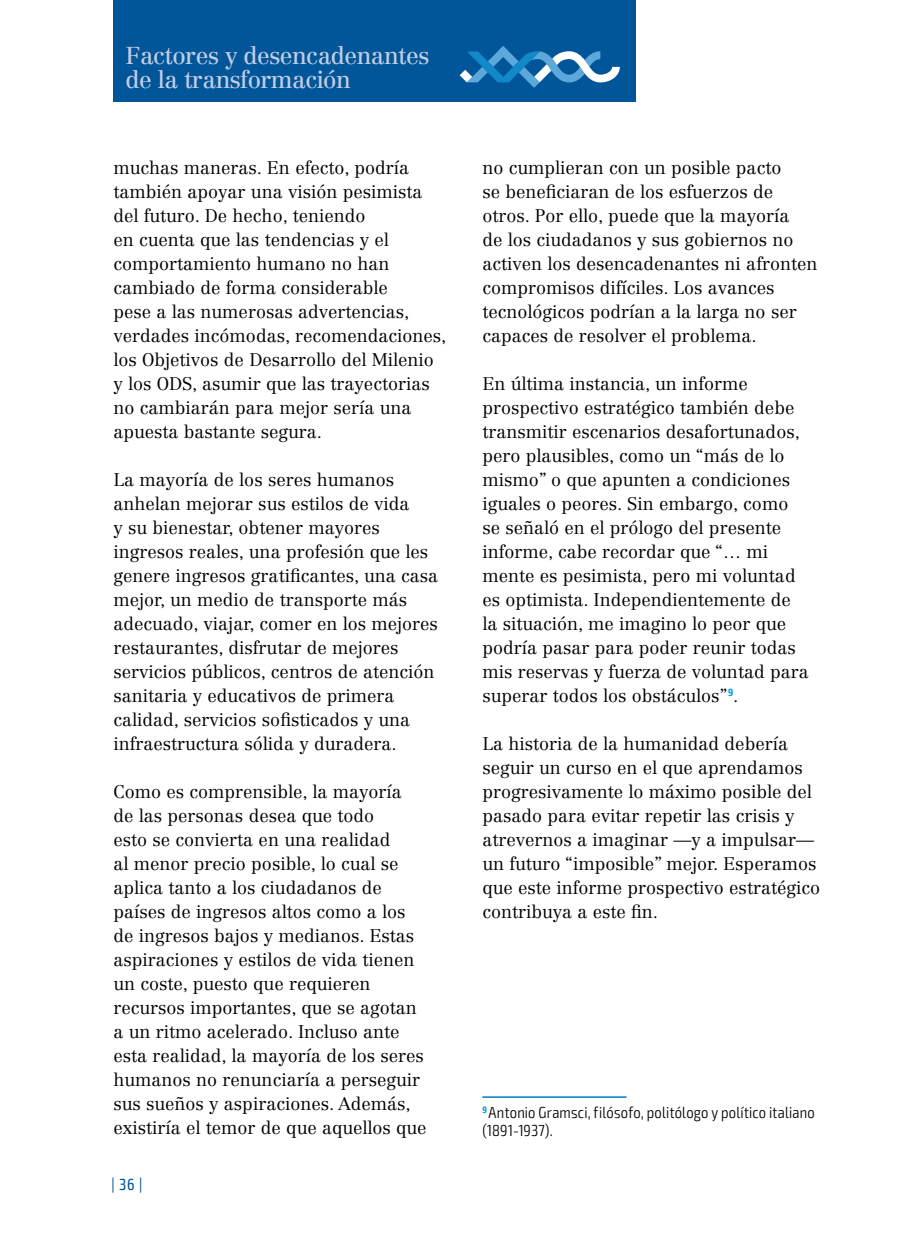
<style>
.page{position:relative;width:908px;height:1248px;background:#fff}
.page>*{position:absolute;margin:0;border:0;box-sizing:border-box;transform-origin:0 0}
.t1{font:24px/24px "Centennial LT Std";letter-spacing:-.025em;color:#c2cde6}
.t2{font:300 18px/24px "Centennial LT Std";color:#000}
.t3{font:300 condensed 16px/18px "Exo 2";letter-spacing:.015em;color:#000}
.t4{font:condensed 16px "Exo 2";color:#005698}
</style>
<div class="page">
<div style="left:113px;top:0;width:523px;height:102px;background:#005698"></div>
<svg style="left:459px;top:46px;width:160px;height:42px"></svg>
<hr style="left:482px;top:1096px;width:144px;height:1px;background:#007bc4">
<h1 class="t1" style="left:125px;top:43px;width:305px">Factores y desencadenantes de la transformación</h1>
<p class="t2" style="left:113px;top:156px;width:334px">muchas maneras. En efecto, podría también apoyar una visión pesimista del futuro. De hecho, teniendo<br>en cuenta que las tendencias y el comportamiento humano no han cambiado de forma considerable<br>pese a las numerosas advertencias, verdades incómodas, recomendaciones, los Objetivos de Desarrollo del Milenio y los ODS, asumir que las trayectorias no cambiarán para mejor sería una apuesta bastante segura.</p>
<p class="t2" style="left:113px;top:468px;width:326px">La mayoría de los seres humanos anhelan mejorar sus estilos de vida<br>y su bienestar, obtener mayores ingresos reales, una profesión que les genere ingresos gratificantes, una casa mejor, un medio de transporte más adecuado, viajar, comer en los mejores restaurantes, disfrutar de mejores servicios públicos, centros de atención sanitaria y educativos de primera calidad, servicios sofisticados y una infraestructura sólida y duradera.</p>
<p class="t2" style="left:113px;top:779px;width:314px">Como es comprensible, la mayoría<br>de las personas desea que todo<br>esto se convierta en una realidad<br>al menor precio posible, lo cual se aplica tanto a los ciudadanos de países de ingresos altos como a los de ingresos bajos y medianos. Estas aspiraciones y estilos de vida tienen un coste, puesto que requieren recursos importantes, que se agotan a un ritmo acelerado. Incluso ante esta realidad, la mayoría de los seres humanos no renunciaría a perseguir sus sueños y aspiraciones. Además, existiría el temor de que aquellos que</p>
<p class="t4" style="left:111px;top:1174px;width:32px">|36|</p>
<p class="t2" style="left:482px;top:155px;width:336px">no cumplieran con un posible pacto<br>se beneficiaran de los esfuerzos de otros. Por ello, puede que la mayoría<br>de los ciudadanos y sus gobiernos no activen los desencadenantes ni afronten compromisos difíciles. Los avances tecnológicos podrían a la larga no ser capaces de resolver el problema.</p>
<p class="t2" style="left:482px;top:371px;width:328px">En última instancia, un informe prospectivo estratégico también debe transmitir escenarios desafortunados, pero plausibles, como un “más de lo mismo” o que apunten a condiciones iguales o peores. Sin embargo, como se señaló en el prólogo del presente informe, cabe recordar que “… mi mente es pesimista, pero mi voluntad es optimista. Independientemente de la situación, me imagino lo peor que podría pasar para poder reunir todas mis reservas y fuerza de voluntad para superar todos los obstáculos”<sup>9</sup>.</p>
<p class="t2" style="left:482px;top:732px;width:339px">La historia de la humanidad debería seguir un curso en el que aprendamos progresivamente lo máximo posible del pasado para evitar repetir las crisis y atrevernos a imaginar —y a impulsar— un futuro “imposible” mejor. Esperamos que este informe prospectivo estratégico contribuya a este fin.</p>
<p class="t3" style="left:482px;top:1103px;width:334px"><sup>9</sup> Antonio Gramsci, filósofo, politólogo y político italiano (1891-1937).</p>
</div>
